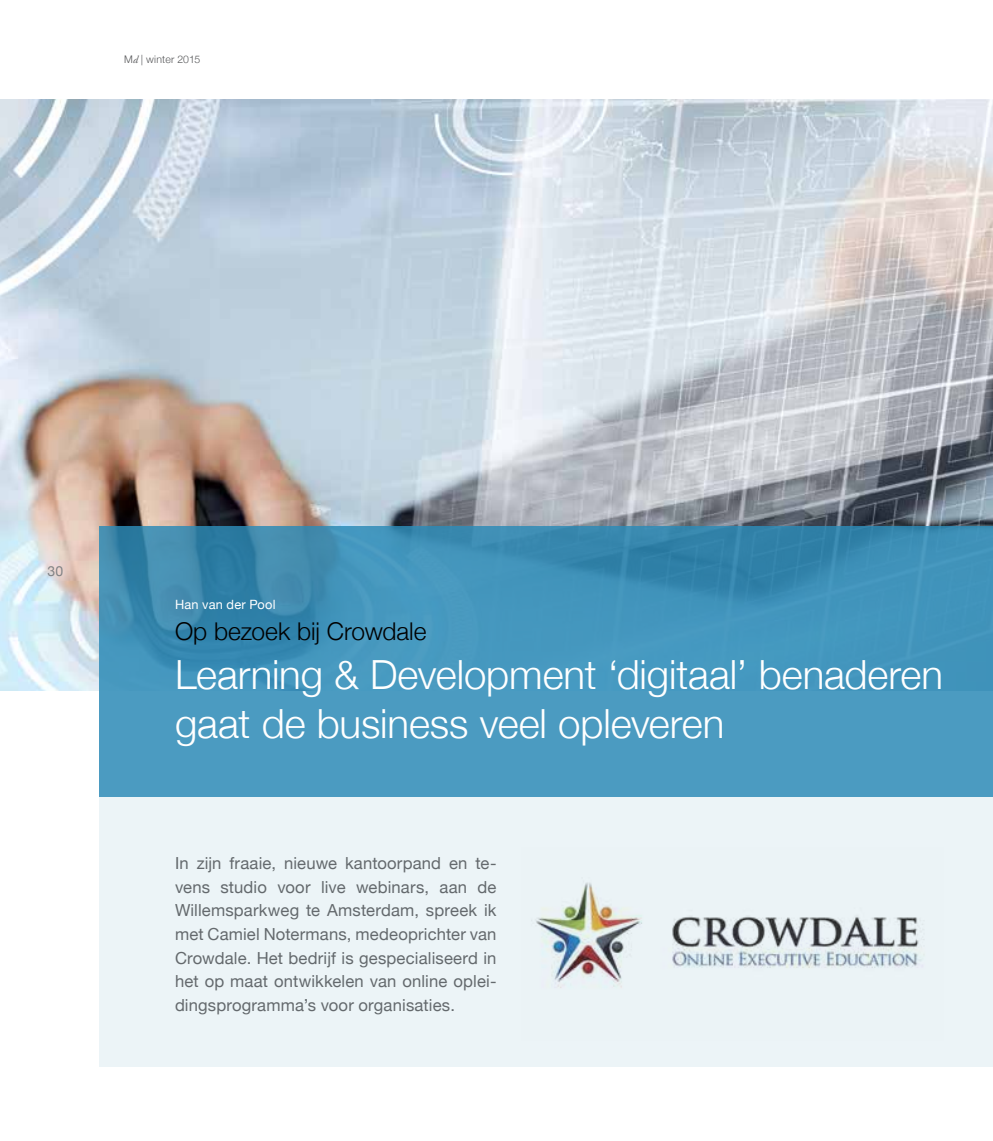
<style>
.page{position:relative;width:993px;height:1141px;background:#fff}
.page>*{position:absolute;margin:0;border:0;box-sizing:border-box;transform-origin:0 0}
.t1{font:300 40.25px/49px "Helvetica Neue";letter-spacing:-.005em;color:#fff}
.t2{font:300 24.5px "Helvetica Neue";color:#000}
.t3{font:16.62px/23.6px "Helvetica Neue";letter-spacing:.01em;color:#6d6e71;text-align:justify}
.t4{font:14px "Helvetica Neue";color:#808285}
.t5{font:12.78px "Helvetica Neue";letter-spacing:.02em;color:#fff}
.t6{font:300 10.5px "Helvetica Neue";letter-spacing:.015em;color:#58595b}
.s1{font-family:"Adobe Garamond Pro";font-weight:400;font-style:italic}
</style>
<div class="page">
<div style="left:99px;top:526px;width:893px;height:541px;background:#ecf4f7"></div>
<img style="left:0;top:99px;width:992px;height:592px">
<svg style="left:99px;top:526px;width:893px;height:270px;background:#4394bb"></svg>
<img style="left:531px;top:882px;width:393px;height:106px">
<p class="t6" style="left:124px;top:53px;width:78px">M<span class="s1">d</span> | winter 2015</p>
<p class="t4" style="left:47px;top:563px;width:17px">30</p>
<p class="t5" style="left:175px;top:597px;width:102px">Han van der Pool</p>
<h2 class="t2" style="left:175px;top:617px;width:253px">Op bezoek bij Crowdale</h2>
<h1 class="t1" style="left:175px;top:650px;width:769px">Learning &amp; Development ‘digitaal’ benaderen gaat de business veel opleveren</h1>
<p class="t3" style="left:175px;top:851px;width:323px">In zijn fraaie, nieuwe kantoorpand en te&shy;vens studio voor live webinars, aan de Willemsparkweg te Amsterdam, spreek ik met Camiel Notermans, medeoprichter van Crowdale. Het bedrijf is gespecialiseerd in het op maat ontwikkelen van online oplei&shy;dingsprogramma’s voor organisaties.</p>
</div>
